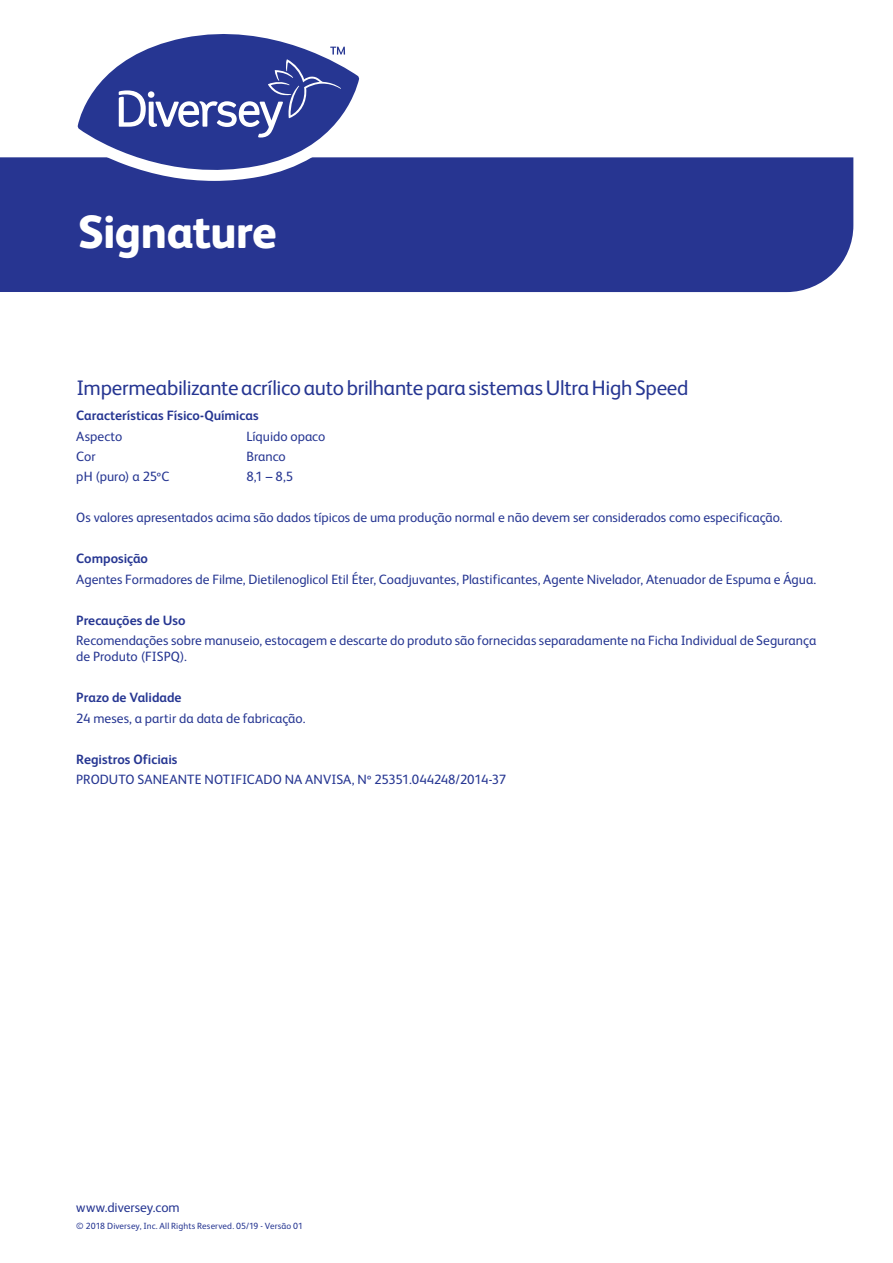
<style>
.page{position:relative;width:893px;height:1263px;background:#fff}
.page>*{position:absolute;margin:0;border:0;box-sizing:border-box;transform-origin:0 0}
.t1{font:800 46.5px "FS Albert Pro";letter-spacing:-.02em;color:#fff}
.Product_Description{font:21px "FS Albert Pro";letter-spacing:-.015em;color:#263692}
.Maintext{font:13.5px/16.2px "FS Albert Pro";color:#263692}
.Maintext-2{font:700 13.5px "FS Albert Pro";letter-spacing:-.005em;color:#263692}
.Maintext_italic{font:700 13.5px "FS Albert Pro";letter-spacing:-.005em;color:#263692}
.t2{font:9px "FS Albert Pro";letter-spacing:.01em;color:#263692}
</style>
<div class="page">
<div style="left:0;top:157px;width:853px;height:135px;background:#273591"></div>
<svg style="left:58px;top:78px;width:316px;height:103px"></svg>
<svg style="left:78px;top:34px;width:281px;height:148px;fill:#273692"></svg>
<svg style="left:119px;top:47px;width:226px;height:91px;background:#4b58a4"></svg>
<p class="t1" style="left:78px;top:195px;width:200px">Signature</p>
<p class="Product_Description" style="left:77px;top:373px;width:614px">Impermeabilizante acrílico auto brilhante para sistemas Ultra High Speed</p>
<p class="Maintext-2" style="left:76px;top:406px;width:184px">Características Físico-Químicas</p>
<p class="Maintext" style="left:76px;top:427px;width:48px">Aspecto</p>
<p class="Maintext" style="left:246px;top:427px;width:80px">Líquido opaco</p>
<p class="Maintext" style="left:76px;top:447px;width:21px">Cor</p>
<p class="Maintext" style="left:246px;top:447px;width:41px">Branco</p>
<p class="Maintext" style="left:76px;top:468px;width:95px">pH (puro) a 25oC</p>
<p class="Maintext" style="left:246px;top:468px;width:48px">8,1 – 8,5</p>
<p class="Maintext" style="left:76px;top:509px;width:708px">Os valores apresentados acima são dados típicos de uma produção normal e não devem ser considerados como especificação.</p>
<p class="Maintext_italic" style="left:76px;top:549px;width:73px">Composição</p>
<p class="Maintext" style="left:76px;top:570px;width:741px">Agentes Formadores de Filme, Dietilenoglicol Etil Éter, Coadjuvantes, Plastificantes, Agente Nivelador, Atenuador de Espuma e Água.</p>
<p class="Maintext-2" style="left:76px;top:610px;width:111px">Precauções de Uso</p>
<p class="Maintext" style="left:76px;top:631px;width:741px">Recomendações sobre manuseio, estocagem e descarte do produto são fornecidas separadamente na Ficha Individual de Segurança de Produto (FISPQ).</p>
<p class="Maintext-2" style="left:76px;top:688px;width:107px">Prazo de Validade</p>
<p class="Maintext" style="left:76px;top:709px;width:231px">24 meses, a partir da data de fabricação.</p>
<p class="Maintext-2" style="left:76px;top:749px;width:103px">Registros Oficiais</p>
<p class="Maintext" style="left:76px;top:770px;width:431px">PRODUTO SANEANTE NOTIFICADO NA ANVISA, Nº 25351.044248/2014-37</p>
<p class="Maintext" style="left:76px;top:1198px;width:105px">www.diversey.com</p>
<p class="t2" style="left:76px;top:1220px;width:228px">© 2018 Diversey, Inc. All Rights Reserved. 05/19 - Versão 01</p>
</div>
